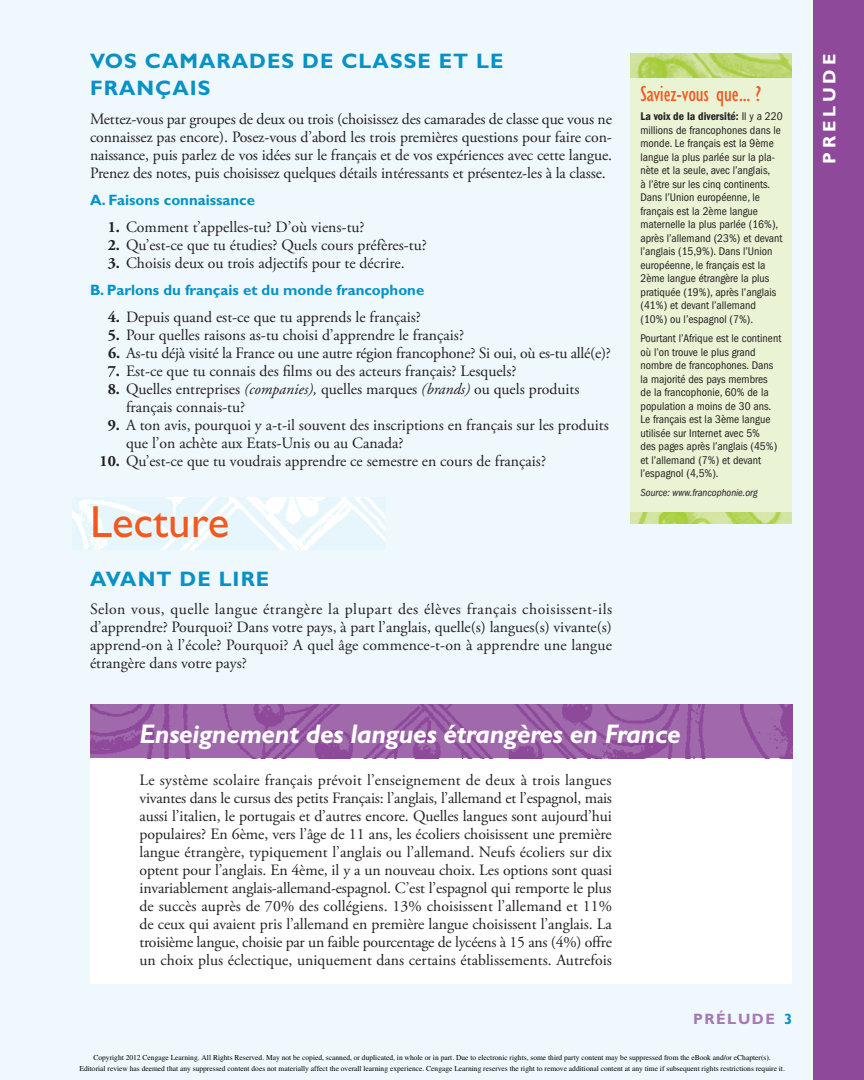
<style>
.page{position:relative;width:864px;height:1080px;background:#eef8fd}
.page>*{position:absolute;margin:0;border:0;box-sizing:border-box;transform-origin:0 0}
.t1{font:45px "Gill Sans Std";color:#f15921}
.t2{font:italic 700 27px "Gill Sans Std";letter-spacing:-.015em;color:#fff}
.t3{font:condensed 22.5px "Gill Sans Std";letter-spacing:-.01em;color:#f15921}
.t4{font:700 21px/27px "Gill Sans Std";letter-spacing:.05em;color:#0792c5}
.t5{font:700 18px "Gill Sans Std";color:#fff}
.t6{font:15.75px/18px "Adobe Garamond Pro";color:#231f20;text-align:justify}
.t7{font:700 15px "Gill Sans Std";color:#0792c5}
.t8{font:700 15px "Gill Sans Std";color:#a878b4}
.t9{font:condensed 11.55px/13.5px "ITC Franklin Gothic Std";color:#231f20}
.t10{font:italic condensed 10.5px "ITC Franklin Gothic Std";color:#231f20}
.t11{font:7.5px/10.6px "Times";color:#000;text-align:center}
.s1{font-weight:700}
.s2{font-style:italic}
.s3{font-family:"ITC Franklin Gothic Std Dm Cd";font-stretch:normal}
.s4{color:#0792c5}
</style>
<div class="page">
<div style="left:813px;top:0;width:51px;height:1080px;background:#8e499b"></div>
<div style="left:630px;top:63px;width:162px;height:450px;background:#eaf3d4"></div>
<img style="left:630px;top:54px;width:162px;height:23px">
<div style="left:630px;top:513px;width:162px;height:11px;background:#d7e7aa"></div>
<img style="left:637px;top:513px;width:155px;height:11px">
<img style="left:72px;top:497px;width:313px;height:52px">
<div style="left:90px;top:751px;width:702px;height:232px;background:#fff"></div>
<img style="left:90px;top:705px;width:702px;height:53px">
<p class="t4" style="left:90px;top:48px;width:415px">Vos camarades de classe et le français</p>
<p class="t6" style="left:90px;top:111px;width:524px">Mettez-vous par groupes de deux ou trois (choisissez des camarades de classe que vous ne connaissez pas encore). Posez-vous d’abord les trois premières questions pour faire con&shy;naissance, puis parlez de vos idées sur le français et de vos expériences avec cette langue.<br>Prenez des notes, puis choisissez quelques détails intéressants et présentez-les à la classe.</p>
<p class="t7" style="left:90px;top:191px;width:167px">A.Faisons connaissance</p>
<p class="t6" style="left:108px;top:219px;width:258px"><span class="s1">1.</span> Comment t’appelles-tu? D’où viens-tu?</p>
<p class="t6" style="left:108px;top:237px;width:321px"><span class="s1">2.</span> Qu’est-ce que tu étudies? Quels cours préfères-tu?</p>
<p class="t6" style="left:108px;top:255px;width:298px"><span class="s1">3.</span> Choisis deux ou trois adjectifs pour te décrire.</p>
<p class="t7" style="left:90px;top:281px;width:336px">B. Parlons du français et du monde francophone</p>
<p class="t6" style="left:108px;top:309px;width:315px"><span class="s1">4.</span> Depuis quand est-ce que tu apprends le français?</p>
<p class="t6" style="left:108px;top:327px;width:358px"><span class="s1">5.</span> Pour quelles raisons as-tu choisi d’apprendre le français?</p>
<p class="t6" style="left:108px;top:345px;width:504px"><span class="s1">6.</span> As-tu déjà visité la France ou une autre région francophone? Si oui, où es-tu allé(e)?</p>
<p class="t6" style="left:108px;top:363px;width:410px"><span class="s1">7.</span> Est-ce que tu connais des films ou des acteurs français? Lesquels?</p>
<p class="t6" style="left:126px;top:381px;width:455px;text-indent:-18px"><span class="s1">8.</span> Quelles entreprises <span class="s2">(companies),</span> quelles marques <span class="s2">(brands)</span> ou quels produits français connais-tu?</p>
<p class="t6" style="left:126px;top:417px;width:484px;text-indent:-18px"><span class="s1">9.</span> A ton avis, pourquoi y a-t-il souvent des inscriptions en français sur les produits que l’on achète aux Etats-Unis ou au Canada?</p>
<p class="t6" style="left:100px;top:453px;width:448px"><span class="s1">10.</span> Qu’est-ce que tu voudrais apprendre ce semestre en cours de français?</p>
<p class="t1" style="left:90px;top:496px;width:141px">Lecture</p>
<p class="t4" style="left:90px;top:565px;width:181px">Avant de lire</p>
<p class="t6" style="left:90px;top:601px;width:524px">Selon vous, quelle langue étrangère la plupart des élèves français choisissent-ils d’apprendre? Pourquoi? Dans votre pays, à part l’anglais, quelle(s) langues(s) vivante(s) apprend-on à l’école? Pourquoi? A quel âge commence-t-on à apprendre une langue étrangère dans votre pays?</p>
<p class="t3" style="left:640px;top:81px;width:122px">Saviez-vous que... ?</p>
<p class="t9" style="left:640px;top:110px;width:144px"><span class="s3">La voix de la diversité:</span> Il y a 220 millions de francophones dans le monde. Le français est la 9ème langue la plus parlée sur la pla&shy;nète et la seule, avec l’anglais,<br>à l’être sur les cinq continents.<br>Dans l’Union européenne, le français est la 2ème langue maternelle la plus parlée (16%), après l’allemand (23%) et devant l’anglais (15,9%). Dans l’Union européenne, le français est la<br>2ème langue étrangère la plus pratiquée (19%), après l’anglais (41%) et devant l’allemand (10%) ou l’espagnol (7%).</p>
<p class="t9" style="left:640px;top:332px;width:142px">Pourtant l’Afrique est le continent où l’on trouve le plus grand nombre de francophones. Dans la majorité des pays membres de la francophonie, 60% de la population a moins de 30 ans.<br>Le français est la 3ème langue utilisée sur Internet avec 5%<br>des pages après l’anglais (45%) et l’allemand (7%) et devant l’espagnol (4,5%).</p>
<p class="t10" style="left:640px;top:487px;width:119px">Source: www.francophonie.org</p>
<p class="t2" style="left:140px;top:718px;width:543px">Enseignement des langues étrangères en France</p>
<p class="t6" style="left:140px;top:772px;width:474px">Le système scolaire français prévoit l’enseignement de deux à trois langues vivantes dans le cursus des petits Français: l’anglais, l’allemand et l’espagnol, mais aussi l’italien, le portugais et d’autres encore. Quelles langues sont aujourd’hui populaires? En 6ème, vers l’âge de 11 ans, les écoliers choisissent une première langue étrangère, typiquement l’anglais ou l’allemand. Neufs écoliers sur dix optent pour l’anglais. En 4ème, il y a un nouveau choix. Les options sont quasi invariablement anglais-allemand-espagnol. C’est l’espagnol qui remporte le plus de succès auprès de 70% des collégiens. 13% choisissent l’allemand et 11% de ceux qui avaient pris l’allemand en première langue choisissent l’anglais. La troisième langue, choisie par un faible pourcentage de lycéens à 15 ans (4%) offre un choix plus éclectique, uniquement dans certains établissements. Autrefois</p>
<p class="t8" style="left:693px;top:1010px;width:101px">PrÉlude <span class="s4">3</span></p>
<p class="t11" style="left:79px;top:1053px;width:707px">Copyright 2012 Cengage Learning. All Rights Reserved. May not be copied, scanned, or duplicated, in whole or in part. Due to electronic rights, some third party content may be suppressed from the eBook and/or eChapter(s).<br>Editorial review has deemed that any suppressed content does not materially affect the overall learning experience. Cengage Learning reserves the right to remove additional content at any time if subsequent rights restrictions require it.</p>
<p class="t5" style="left:819px;top:164px;width:111px;rotate:-90deg">PrE lude</p>
</div>
